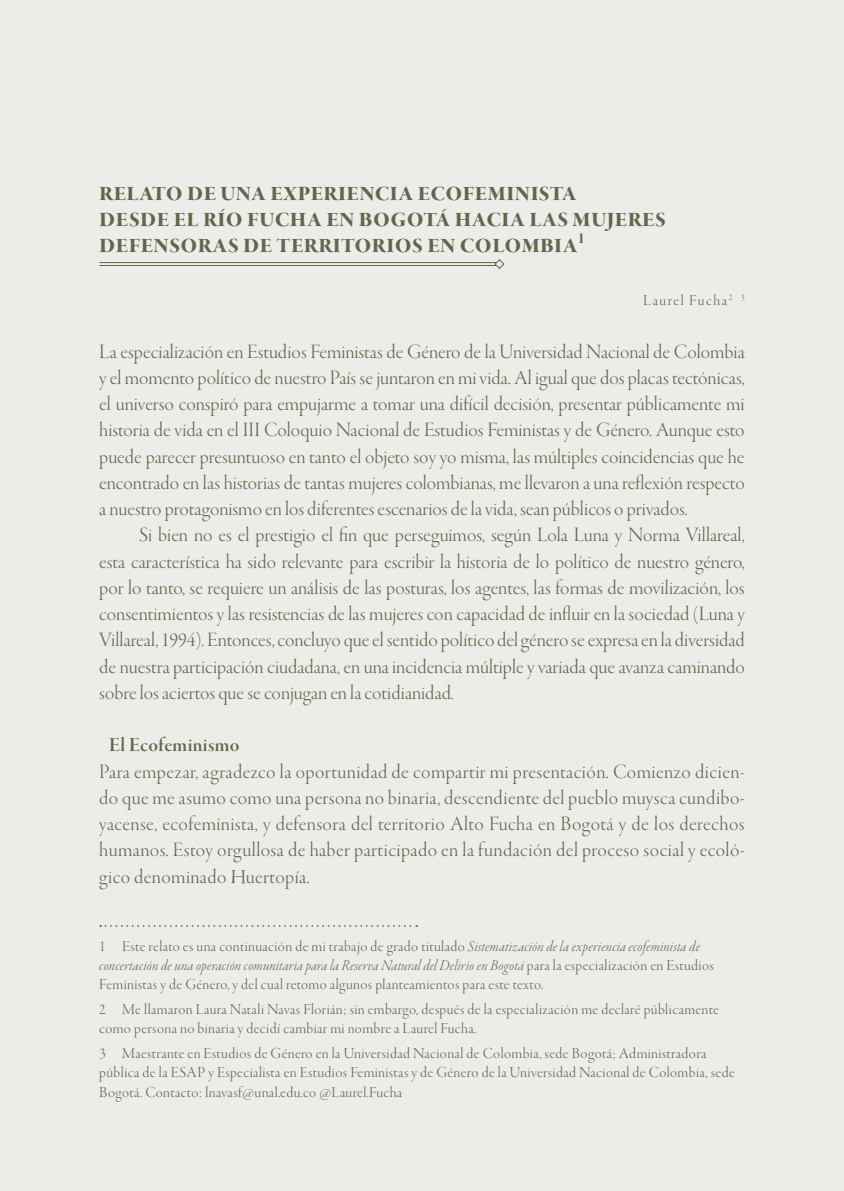
<style>
.page{position:relative;width:844px;height:1191px;background:#fff}
.page>*{position:absolute;margin:0;border:0;box-sizing:border-box;transform-origin:0 0}
.Título{font:28px/26.2px "Garamond Premr Pro Bd Disp";letter-spacing:.02em;color:#60674b}
.párrafo_inicio{font:21px/26.2px "Garamond Premr Pro Lt Disp";letter-spacing:.02em;color:#60674b;text-align:justify}
.parrafo_sangria{font:21px/26.2px "Garamond Premr Pro Lt Disp";color:#60674b;text-align:justify}
.subt_1{font:21px "Garamond Premr Pro Smbd Disp";color:#60674b}
.Nota_pagina{font:15.75px/19.2px "Garamond Premr Pro Lt Disp";letter-spacing:.025em;color:#60674b}
.Autor{font:15.75px "Garamond Premr Pro Lt Disp";color:#60674b}
.s1{font-family:"Garamond Premr Pro Lt It Disp"}
</style>
<div class="page">
<div style="left:0;top:0;width:843px;height:1191px;background:#ecede9"></div>
<svg style="left:100px;top:925px;width:317px;height:2px"></svg>
<hr style="left:99px;top:262px;width:397px;height:1px;background:#60674b">
<hr style="left:99px;top:265px;width:397px;height:1px;background:#60674b">
<svg style="left:493px;top:259px;width:12px;height:10px"></svg>
<p class="Título" style="left:99px;top:180px;width:478px">relato de una experiencia ecofeminista</p>
<p class="Título" style="left:99px;top:206px;width:568px">desde el río fucha en bogotá hacia las mujeres defensoras de territorios en colombia<sup>1</sup></p>
<p class="Autor" style="left:643px;top:292px;width:103px">Laurel Fucha<sup>2</sup> <sup>3</sup></p>
<p class="párrafo_inicio" style="left:99px;top:339px;width:647px">La especialización en Estudios Feministas de Género de la Universidad Nacional de Colombia y el momento político de nuestro País se juntaron en mi vida. Al igual que dos placas tectónicas, el universo conspiró para empujarme a tomar una difícil decisión, presentar públicamente mi historia de vida en el III Coloquio Nacional de Estudios Feministas y de Género. Aunque esto puede parecer presuntuoso en tanto el objeto soy yo misma, las múltiples coincidencias que he encontrado en las historias de tantas mujeres colombianas, me llevaron a una reflexión respecto a nuestro protagonismo en los diferentes escenarios de la vida, sean públicos o privados.</p>
<p class="parrafo_sangria" style="left:99px;top:522px;width:647px;text-indent:40px">Si bien no es el prestigio el fin que perseguimos, según Lola Luna y Norma Villareal, esta característica ha sido relevante para escribir la historia de lo político de nuestro género, por lo tanto, se requiere un análisis de las posturas, los agentes, las formas de movilización, los consentimientos y las resistencias de las mujeres con capacidad de influir en la sociedad (Luna y Villareal, 1994). Entonces, concluyo que el sentido político del género se expresa en la diversidad de nuestra participación ciudadana, en una incidencia múltiple y variada que avanza caminando sobre los aciertos que se conjugan en la cotidianidad.</p>
<p class="subt_1" style="left:109px;top:733px;width:132px">El Ecofeminismo</p>
<p class="párrafo_inicio" style="left:99px;top:759px;width:646px">Para empezar, agradezco la oportunidad de compartir mi presentación. Comienzo dicien&shy;do que me asumo como una persona no binaria, descendiente del pueblo muysca cundibo&shy;yacense, ecofeminista, y defensora del territorio Alto Fucha en Bogotá y de los derechos humanos. Estoy orgullosa de haber participado en la fundación del proceso social y ecoló&shy;gico denominado Huertopía.</p>
<p class="Nota_pagina" style="left:99px;top:937px;width:616px">1 Este relato es una continuación de mi trabajo de grado titulado <span class="s1">Sistematización de la experiencia ecofeminista de concertación de una operación comunitaria para la Reserva Natural del Delirio en Bogotá</span> para la especialización en Estudios<br>Feministas y de Género, y del cual retomo algunos planteamientos para este texto.</p>
<p class="Nota_pagina" style="left:99px;top:1000px;width:621px">2 Me llamaron Laura Natali Navas Florián; sin embargo, después de la especialización me declaré públicamente como persona no binaria y decidí cambiar mi nombre a Laurel Fucha.</p>
<p class="Nota_pagina" style="left:99px;top:1044px;width:636px">3 Maestrante en Estudios de Género en la Universidad Nacional de Colombia, sede Bogotá; Administradora pública de la ESAP y Especialista en Estudios Feministas y de Género de la Universidad Nacional de Colombia, sede<br>Bogotá. Contacto: lnavasf@unal.edu.co @Laurel.Fucha</p>
</div>
